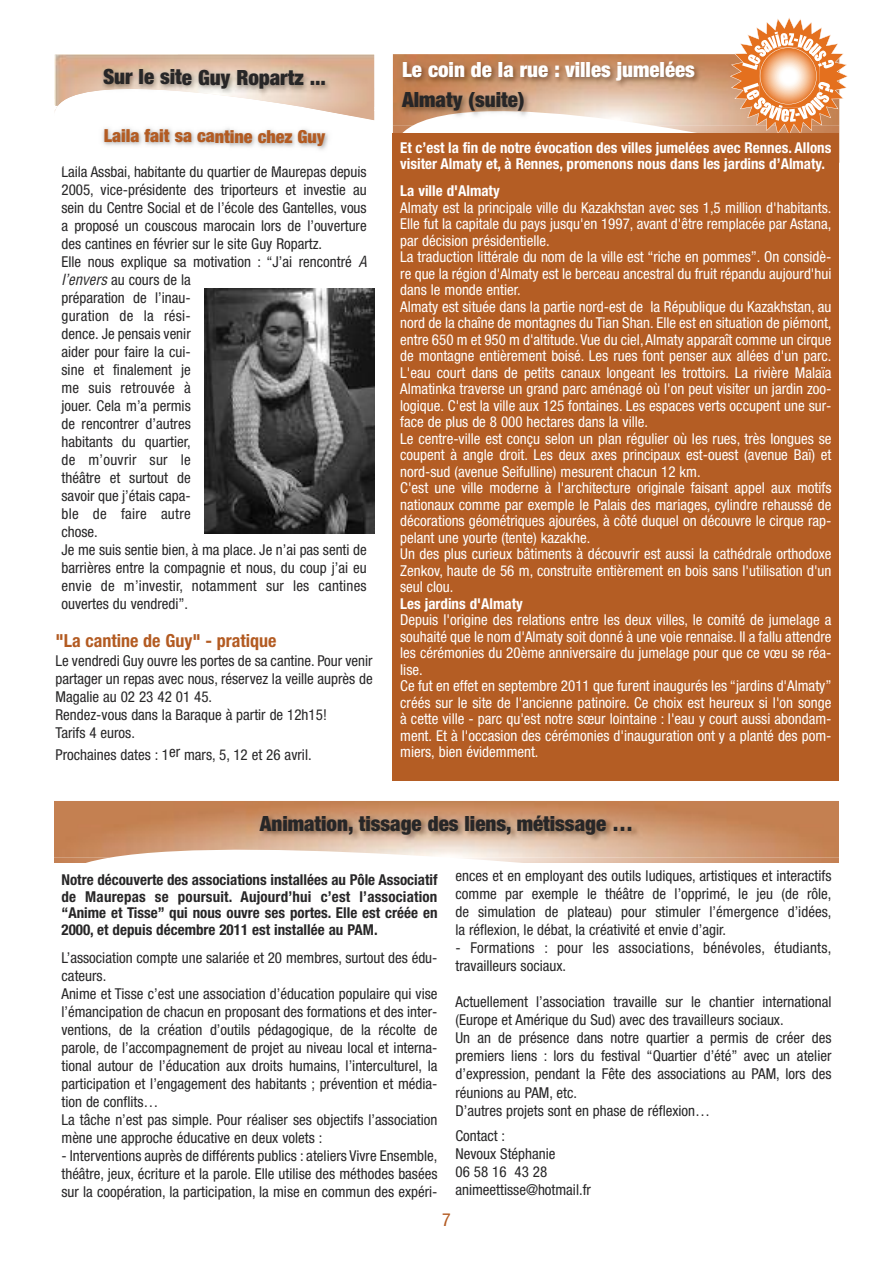
<style>
.page{position:relative;width:893px;height:1263px;background:#fff}
.page>*{position:absolute;margin:0;border:0;box-sizing:border-box;transform-origin:0 0}
.t1{font:900 condensed 21px "Helvetica Neue";color:#272627}
.t2{font:900 condensed 21px "Helvetica Neue";color:#fff}
.t3{font:900 condensed 18px "Helvetica Neue";letter-spacing:-.005em;color:#b35b22}
.t4{font:700 condensed 18px "Helvetica Neue";color:#b35b22}
.t5{font:condensed 18px "Helvetica Neue";color:#b35b22}
.t6{font:condensed 15px/18px "Helvetica Neue";color:#272627}
.t7{font:condensed 15px/16.5px "Helvetica Neue";color:#fff}
.t8{font:700 condensed 15px/16.5px "Helvetica Neue";color:#272627;text-align:justify}
.t9{font:700 condensed 15px/16.5px "Helvetica Neue";color:#fff}
.t10{font:condensed 15px/18px "Helvetica Neue";letter-spacing:.02em;color:#272627}
.s1{font-family:"Helvetica LT Std";font-style:italic}
</style>
<div class="page">
<img style="left:651px;top:125px;width:79px;height:9px">
<img style="left:393px;top:125px;width:20px;height:9px">
<img style="left:465px;top:858px;width:374px;height:5px">
<img style="left:54px;top:858px;width:53px;height:5px">
<img style="left:102px;top:128px;width:226px;height:22px">
<img style="left:148px;top:166px;width:212px;height:3px">
<img style="left:62px;top:166px;width:75px;height:2px">
<svg style="left:54px;top:54px;width:321px;height:66px"></svg>
<img style="left:393px;top:54px;width:337px;height:71px">
<svg style="left:730px;top:17px;width:118px;height:119px"></svg>
<img style="left:54px;top:801px;width:785px;height:57px">
<div style="left:393px;top:134px;width:446px;height:647px;background:#b45d24"></div>
<img style="left:204px;top:289px;width:170px;height:245px">
<h1 class="t1" style="left:103px;top:64px;width:225px">Sur le site Guy Ropartz ...</h1>
<h1 class="t2" style="left:402px;top:56px;width:294px">Le coin de la rue : villes jumelées</h1>
<h1 class="t1" style="left:402px;top:86px;width:124px">Almaty (suite)</h1>
<p class="t3" style="left:104px;top:125px;width:223px">Laila fait sa cantine chez Guy</p>
<p class="t6" style="left:61px;top:164px;width:307px">Laila Assbai, habitante du quartier de Maurepas depuis<br>2005, vice-présidente des triporteurs et investie au sein du Centre Social et de l’école des Gantelles, vous a proposé un couscous marocain lors de l’ouverture des cantines en février sur le site Guy Ropartz.<br>Elle nous explique sa motivation : “J’ai rencontré <span class="s1">A l’envers</span> au cours de la<br>préparation de l’inau-<br>guration de la rési-<br>dence. Je pensais venir<br>aider pour faire la cui-<br>sine et finalement je<br>me suis retrouvée à<br>jouer. Cela m’a permis<br>de rencontrer d’autres<br>habitants du quartier,<br>de m’ouvrir sur le<br>théâtre et surtout de<br>savoir que j’étais capa-<br>ble de faire autre<br>chose.<br>Je me suis sentie bien, à ma place. Je n’ai pas senti de barrières entre la compagnie et nous, du coup j’ai eu envie de m’investir, notamment sur les cantines ouvertes du vendredi”.</p>
<p class="t4" style="left:55px;top:629px;width:223px">"La cantine de Guy" - pratique</p>
<p class="t6" style="left:55px;top:653px;width:319px">Le vendredi Guy ouvre les portes de sa cantine. Pour venir partager un repas avec nous, réservez la veille auprès de Magalie au 02 23 42 01 45.<br>Rendez-vous dans la Baraque à partir de 12h15!<br>Tarifs 4 euros.</p>
<p class="t6" style="left:55px;top:747px;width:258px">Prochaines dates : 1er mars, 5, 12 et 26 avril.</p>
<p class="t9" style="left:400px;top:139px;width:433px">Et c’est la fin de notre évocation des villes jumelées avec Rennes. Allons visiter Almaty et, à Rennes, promenons nous dans les jardins d’Almaty.</p>
<p class="t9" style="left:400px;top:182px;width:101px">La ville d'Almaty</p>
<p class="t7" style="left:400px;top:200px;width:433px">Almaty est la principale ville du Kazakhstan avec ses 1,5 million d'habitants.<br>Elle fut la capitale du pays jusqu'en 1997, avant d'être remplacée par Astana, par décision présidentielle.<br>La traduction littérale du nom de la ville est “riche en pommes”. On considè&shy;re que la région d'Almaty est le berceau ancestral du fruit répandu aujourd'hui dans le monde entier.<br>Almaty est située dans la partie nord-est de la République du Kazakhstan, au nord de la chaîne de montagnes du Tian Shan. Elle est en situation de piémont, entre 650 m et 950 m d'altitude. Vue du ciel, Almaty apparaît comme un cirque de montagne entièrement boisé. Les rues font penser aux allées d'un parc.<br>L'eau court dans de petits canaux longeant les trottoirs. La rivière Malaïa Almatinka traverse un grand parc aménagé où l'on peut visiter un jardin zoo&shy;logique. C'est la ville aux 125 fontaines. Les espaces verts occupent une sur&shy;face de plus de 8 000 hectares dans la ville.<br>Le centre-ville est conçu selon un plan régulier où les rues, très longues se coupent à angle droit. Les deux axes principaux est-ouest (avenue Baï) et nord-sud (avenue Seifulline) mesurent chacun 12 km.<br>C'est une ville moderne à l'architecture originale faisant appel aux motifs nationaux comme par exemple le Palais des mariages, cylindre rehaussé de décorations géométriques ajourées, à côté duquel on découvre le cirque rap&shy;pelant une yourte (tente) kazakhe.<br>Un des plus curieux bâtiments à découvrir est aussi la cathédrale orthodoxe Zenkov, haute de 56 m, construite entièrement en bois sans l'utilisation d'un seul clou.</p>
<p class="t9" style="left:400px;top:595px;width:124px">Les jardins d'Almaty</p>
<p class="t7" style="left:400px;top:613px;width:433px">Depuis l'origine des relations entre les deux villes, le comité de jumelage a souhaité que le nom d'Almaty soit donné à une voie rennaise. Il a fallu attendre les cérémonies du 20ème anniversaire du jumelage pour que ce vœu se réa&shy;lise.<br>Ce fut en effet en septembre 2011 que furent inaugurés les “jardins d'Almaty” créés sur le site de l'ancienne patinoire. Ce choix est heureux si l'on songe à cette ville - parc qu'est notre sœur lointaine : l'eau y court aussi abondam&shy;ment. Et à l'occasion des cérémonies d'inauguration ont y a planté des pom&shy;miers, bien évidemment.</p>
<h1 class="t1" style="left:260px;top:810px;width:375px">Animation, tissage des liens, métissage …</h1>
<p class="t8" style="left:61px;top:871px;width:377px">Notre découverte des associations installées au Pôle Associatif de Maurepas se poursuit. Aujourd’hui c’est l’association “Anime et Tisse” qui nous ouvre ses portes. Elle est créée en 2000, et depuis décembre 2011 est installée au PAM.</p>
<p class="t6" style="left:61px;top:950px;width:377px">L’association compte une salariée et 20 membres, surtout des édu&shy;cateurs.<br>Anime et Tisse c’est une association d’éducation populaire qui vise l’émancipation de chacun en proposant des formations et des inter&shy;ventions, de la création d’outils pédagogique, de la récolte de parole, de l’accompagnement de projet au niveau local et interna&shy;tional autour de l’éducation aux droits humains, l’interculturel, la participation et l’engagement des habitants ; prévention et média&shy;tion de conflits…<br>La tâche n’est pas simple. Pour réaliser ses objectifs l’association mène une approche éducative en deux volets :</p>
<p class="t6" style="left:61px;top:1148px;width:377px;text-align:justify">- Interventions auprès de différents publics : ateliers Vivre Ensemble, théâtre, jeux, écriture et la parole. Elle utilise des méthodes basées sur la coopération, la participation, la mise en commun des expéri-</p>
<p class="t6" style="left:455px;top:868px;width:377px;text-align:justify">ences et en employant des outils ludiques, artistiques et interactifs comme par exemple le théâtre de l’opprimé, le jeu (de rôle, de simulation de plateau) pour stimuler l’émergence d’idées, la réflexion, le débat, la créativité et envie d’agir.</p>
<p class="t10" style="left:455px;top:940px;width:377px">- Formations : pour les associations, bénévoles, étudiants, travailleurs sociaux.</p>
<p class="t6" style="left:455px;top:994px;width:377px">Actuellement l’association travaille sur le chantier international (Europe et Amérique du Sud) avec des travailleurs sociaux.<br>Un an de présence dans notre quartier a permis de créer des premiers liens : lors du festival “Quartier d’été” avec un atelier d’expression, pendant la Fête des associations au PAM, lors des réunions au PAM, etc.<br>D’autres projets sont en phase de réflexion…</p>
<p class="t6" style="left:455px;top:1128px;width:137px">Contact :<br>Nevoux Stéphanie<br>06 58 16 43 28 animeettisse@hotmail.fr</p>
<p class="t5" style="left:442px;top:1213px;width:10px">7</p>
</div>
